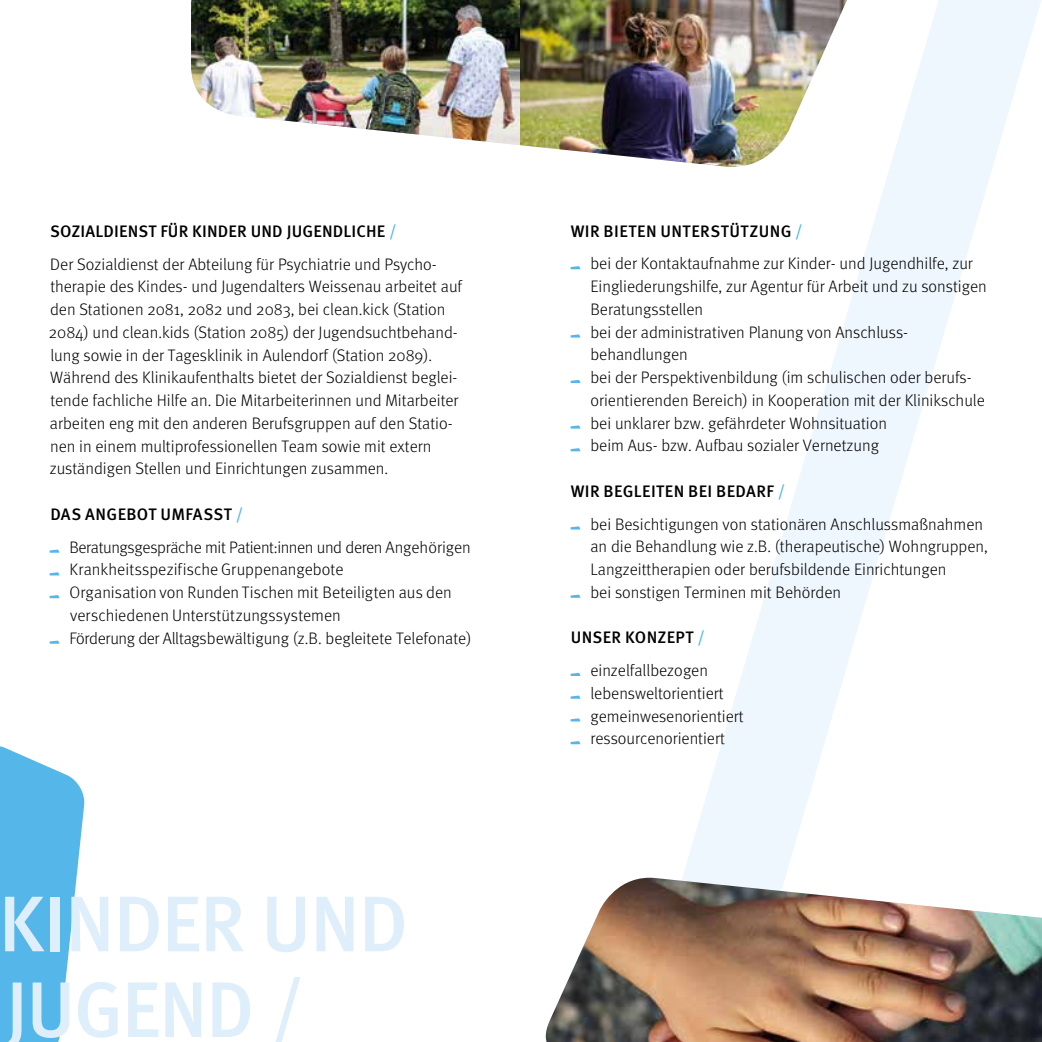
<style>
.page{position:relative;width:1042px;height:1042px;background:#fff}
.page>*{position:absolute;margin:0;border:0;box-sizing:border-box;transform-origin:0 0}
.t1{font:500 78.75px/85.8px "Meta Pro";letter-spacing:-.02em;color:#deeefb}
.t2{font:300 16.62px/22.8px "Meta Pro";color:#000}
.t3{font:300 16.62px/32.7px "Meta Pro";letter-spacing:-.02em;color:#000}
.s1{font-weight:500}
.s2{font-weight:500;color:#55b7e9}
</style>
<div class="page">
<img style="left:520px;top:0;width:114px;height:157px">
<img style="left:191px;top:0;width:329px;height:145px">
<svg style="left:634px;top:0;width:407px;height:874px"></svg>
<svg style="left:570px;top:266px;width:10px;height:3px"></svg>
<svg style="left:570px;top:334px;width:10px;height:4px"></svg>
<svg style="left:570px;top:380px;width:10px;height:3px"></svg>
<svg style="left:570px;top:425px;width:10px;height:4px"></svg>
<svg style="left:570px;top:448px;width:10px;height:3px"></svg>
<svg style="left:570px;top:526px;width:10px;height:3px"></svg>
<svg style="left:570px;top:594px;width:10px;height:4px"></svg>
<svg style="left:570px;top:673px;width:10px;height:3px"></svg>
<svg style="left:570px;top:695px;width:10px;height:4px"></svg>
<svg style="left:570px;top:718px;width:10px;height:3px"></svg>
<svg style="left:570px;top:741px;width:10px;height:3px"></svg>
<svg style="left:0;top:746px;width:85px;height:296px"></svg>
<svg style="left:50px;top:549px;width:10px;height:4px"></svg>
<svg style="left:50px;top:572px;width:10px;height:3px"></svg>
<svg style="left:50px;top:595px;width:10px;height:3px"></svg>
<svg style="left:50px;top:640px;width:10px;height:4px"></svg>
<svg style="left:545px;top:874px;width:241px;height:165px"></svg>
<img style="left:546px;top:878px;width:496px;height:164px">
<p class="t2" style="left:50px;top:214px;width:387px;line-height:32.7px"><span class="s1">SOZIALDIENST FÜR KINDER UND JUGENDLICHE</span> <span class="s2">/<br></span>Der Sozialdienst der Abteilung für Psychiatrie und Psycho-</p>
<p class="t2" style="left:49px;top:274px;width:415px">therapie des Kindes- und Jugendalters Weissenau arbeitet auf den Stationen 2081, 2082 und 2083, bei clean.kick (Station 2084) und clean.kids (Station 2085) der Jugendsuchtbehand&shy;lung sowie in der Tagesklinik in Aulendorf (Station 2089).<br>Während des Klinikaufenthalts bietet der Sozialdienst beglei&shy;tende fachliche Hilfe an. Die Mitarbeiterinnen und Mitarbeiter arbeiten eng mit den anderen Berufsgruppen auf den Statio&shy;nen in einem multiprofessionellen Team sowie mit extern zuständigen Stellen und Einrichtungen zusammen.</p>
<p class="t3" style="left:69px;top:497px;width:403px;text-indent:-19px"><span class="s1">DAS ANGEBOT UMFASST</span> <span class="s2">/<br></span>Beratungsgespräche mit Patient:innen und deren Angehörigen</p>
<p class="t2" style="left:69px;top:557px;width:403px">Krankheitsspezifische Gruppenangebote<br>Organisation von Runden Tischen mit Beteiligten aus den verschiedenen Unterstützungssystemen<br>Förderung der Alltagsbewältigung (z.B. begleitete Telefonate)</p>
<h1 class="t1" style="left:-2px;top:876px;width:411px">KINDER UND<br>JUGEND /</h1>
<p class="t2" style="left:590px;top:213px;width:384px;line-height:32.7px;text-indent:-20px"><span class="s1">WIR BIETEN UNTERSTÜTZUNG</span> <span class="s2">/<br></span>bei der Kontaktaufnahme zur Kinder- und Jugendhilfe, zur</p>
<p class="t2" style="left:590px;top:274px;width:398px">Eingliederungshilfe, zur Agentur für Arbeit und zu sonstigen Beratungsstellen<br>bei der administrativen Planung von Anschluss&shy;behandlungen<br>bei der Perspektivenbildung (im schulischen oder berufs&shy;orientierenden Bereich) in Kooperation mit der Klinikschule bei unklarer bzw. gefährdeter Wohnsituation<br>beim Aus- bzw. Aufbau sozialer Vernetzung</p>
<p class="t2" style="left:590px;top:474px;width:394px;line-height:32.7px;text-indent:-20px"><span class="s1">WIR BEGLEITEN BEI BEDARF</span> <span class="s2">/<br></span>bei Besichtigungen von stationären Anschlussmaßnahmen</p>
<p class="t2" style="left:590px;top:534px;width:399px">an die Behandlung wie z.B. (therapeutische) Wohngruppen,<br>Langzeittherapien oder berufsbildende Einrichtungen<br>bei sonstigen Terminen mit Behörden</p>
<p class="t2" style="left:571px;top:620px;width:139px;line-height:32.7px;text-align:right"><span class="s1">UNSER KONZEPT</span> <span class="s2">/ </span>einzelfallbezogen</p>
<p class="t2" style="left:590px;top:680px;width:155px">lebensweltorientiert gemeinwesenorientiert ressourcenorientiert</p>
</div>
